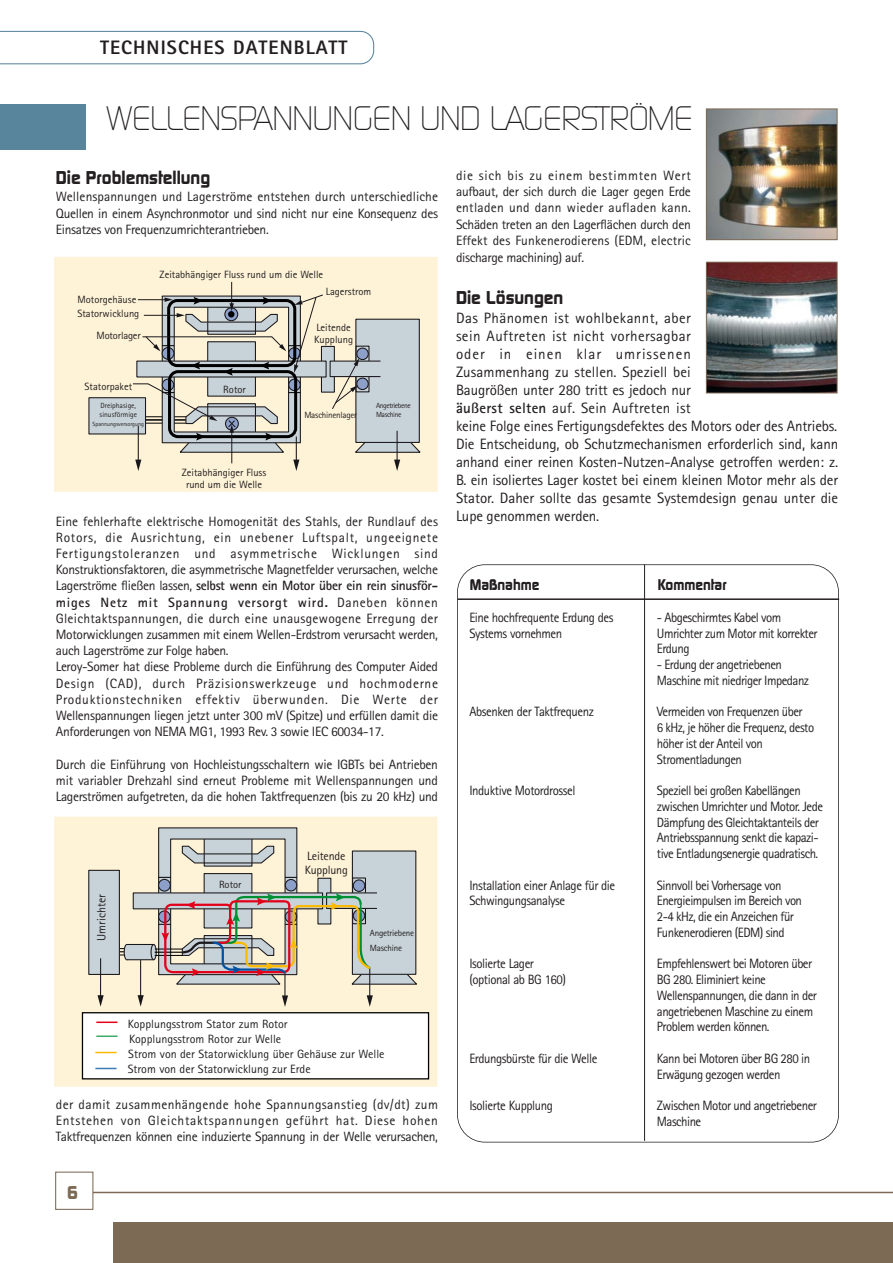
<style>
.page{position:relative;width:893px;height:1263px;background:#fff}
.page>*{position:absolute;margin:0;border:0;box-sizing:border-box;transform-origin:0 0}
.t1{font:300 33px "Digital";letter-spacing:-.02em;color:#231f20;scale:.95 1}
.t2{font:800 19.5px "Rotis Sans Serif";letter-spacing:.055em;color:#231f20}
.t3{font:700 18px "Digital";color:#231f20}
.t4{font:700 18px "Digital";color:#7c6a55}
.t5{font:15px/18px "Rotis Sans Serif";letter-spacing:-.01em;color:#231f20}
.t6{font:700 15px "Digital";color:#231f20;scale:.95 1}
.t7{font:13.5px/15.8px "Rotis Sans Serif";letter-spacing:-.035em;color:#231f20;scale:.95 1}
.t8{font:13.5px/16.2px "Rotis Sans Serif";letter-spacing:.005em;color:#231f20}
.t9{font:13.5px/16.2px "Rotis Sans Serif";letter-spacing:-.035em;color:#231f20;text-align:justify}
.t10{font:12px/14.9px "Rotis Sans Serif";color:#231f20}
.t11{font:10.5px/12px "Rotis Sans Serif";color:#231f20;text-align:right}
.t12{font:9px/15px "Rotis Sans Serif";letter-spacing:-.025em;color:#231f20}
.t13{font:7.5px/9px "Rotis Sans Serif";color:#231f20}
.t14{font:7.5px/9px "Rotis Sans Serif";letter-spacing:-.05em;color:#231f20}
.t15{font:6px "Rotis Sans Serif";color:#231f20}
.s1{font-weight:700}
</style>
<div class="page">
<div style="left:113px;top:1223px;width:780px;height:40px;background:#7c6a55"></div>
<hr style="left:72px;top:1192px;width:821px;height:1px;background:#7c6a55">
<div style="left:56px;top:1173px;width:36px;height:36px;background:#fff"></div>
<div style="left:55px;top:1171px;width:38px;height:39px;border:1px solid #7c6a55"></div>
<svg style="left:0;top:31px;width:374px;height:33px"></svg>
<div style="left:0;top:104px;width:85px;height:45px;background:#58849c"></div>
<hr style="left:457px;top:598px;width:382px;height:2px;background:#231f20">
<div style="left:54px;top:816px;width:383px;height:271px;background:#fef3d7"></div>
<svg style="left:120px;top:948px;width:4px;height:7px"></svg>
<div style="left:133px;top:892px;width:190px;height:17px;background:#c8d3d9;border:1px solid #1a171b"></div>
<div style="left:88px;top:870px;width:32px;height:105px;background:#c8d3d9;border:1px solid #1a171b"></div>
<svg style="left:124px;top:944px;width:6px;height:16px"></svg>
<div style="left:126px;top:944px;width:28px;height:16px;background:#c8d3d9;border:1px solid #1a171b"></div>
<svg style="left:151px;top:944px;width:6px;height:16px"></svg>
<div style="left:82px;top:1012px;width:347px;height:67px;background:#fff;border:1px solid #000"></div>
<hr style="left:96px;top:1021px;width:21px;height:2px;background:#e3001c">
<hr style="left:96px;top:1035px;width:21px;height:2px;background:#3eab67">
<svg style="left:95px;top:1052px;width:22px;height:1px"></svg>
<svg style="left:95px;top:1068px;width:22px;height:1px"></svg>
<hr style="left:100px;top:958px;width:1px;height:39px;background:#1a171b">
<svg style="left:98px;top:995px;width:6px;height:12px"></svg>
<hr style="left:140px;top:960px;width:1px;height:37px;background:#1a171b">
<svg style="left:138px;top:995px;width:6px;height:11px"></svg>
<svg style="left:155px;top:827px;width:264px;height:180px;background:#d5d1c5"></svg>
<div style="left:55px;top:257px;width:383px;height:235px;background:#fef3d7"></div>
<svg style="left:353px;top:441px;width:69px;height:12px"></svg>
<svg style="left:321px;top:346px;width:14px;height:47px"></svg>
<div style="left:88px;top:397px;width:58px;height:37px;background:#c8d3d9;border:1px solid #1a171b"></div>
<div style="left:355px;top:319px;width:65px;height:124px;background:#c8d3d9;border:1px solid #1a171b"></div>
<svg style="left:356px;top:346px;width:13px;height:46px"></svg>
<div style="left:330px;top:361px;width:51px;height:16px;background:#c8d3d9;border:1px solid #1a171b"></div>
<div style="left:356px;top:348px;width:13px;height:12px;background:#8ca0ca;border:1px solid #1a171b;border-radius:50%"></div>
<div style="left:356px;top:378px;width:13px;height:12px;background:#8ca0ca;border:1px solid #1a171b;border-radius:50%"></div>
<svg style="left:331px;top:358px;width:28px;height:52px"></svg>
<svg style="left:133px;top:282px;width:191px;height:189px;background:#c6c3b7"></svg>
<hr style="left:397px;top:431px;width:1px;height:31px;background:#1a171b">
<svg style="left:394px;top:460px;width:6px;height:11px"></svg>
<img style="left:708px;top:264px;width:128px;height:127px">
<div style="left:706px;top:262px;width:132px;height:131px;border:1px solid #7c6a55"></div>
<img style="left:708px;top:110px;width:128px;height:128px">
<div style="left:706px;top:108px;width:132px;height:132px;border:1px solid #7c6a55"></div>
<div style="left:457px;top:564px;width:382px;height:578px;border:2px solid #231f20;border-radius:28px"></div>
<hr style="left:644px;top:564px;width:1px;height:577px;background:#231f20">
<h2 class="t2" style="left:100px;top:41px;width:249px">TECHNISCHES DATENBLATT</h2>
<h1 class="t1" style="left:106px;top:106px;width:619px">WELLENSPANNUNGEN UND LAGERSTRÖME</h1>
<h3 class="t3" style="left:56px;top:170px;width:156px">Die Problemstellung</h3>
<p class="t9" style="left:56px;top:190px;width:384px">Wellenspannungen und Lagerströme entstehen durch unterschiedliche Quellen in einem Asynchronmotor und sind nicht nur eine Konsequenz des Einsatzes von Frequenzumrichterantrieben.</p>
<p class="t11" style="left:77px;top:295px;width:60px">Motorgehäuse</p>
<p class="t11" style="left:77px;top:304px;width:65px;line-height:21.9px">Statorwicklung<br>Motorlager</p>
<p class="t11" style="left:84px;top:381px;width:49px">Statorpaket</p>
<p class="t13" style="left:100px;top:402px;width:39px">Dreiphasige, sinusförmige</p>
<p class="t15" style="left:93px;top:422px;width:53px">Spannungsversorgung</p>
<p class="t11" style="left:160px;top:270px;width:165px">Zeitabhängiger Fluss rund um die Welle</p>
<p class="t11" style="left:326px;top:287px;width:47px">Lagerstrom</p>
<p class="t11" style="left:223px;top:384px;width:24px">Rotor</p>
<p class="t11" style="left:314px;top:322px;width:40px;text-align:left">Leitende<br>Kupplung</p>
<p class="t12" style="left:304px;top:408px;width:54px">Maschinenlager</p>
<p class="t14" style="left:376px;top:402px;width:36px">Angetriebene<br>Maschine</p>
<p class="t11" style="left:182px;top:467px;width:86px;text-align:center">Zeitabhängiger Fluss rund um die Welle</p>
<p class="t8" style="left:56px;top:514px;width:384px">Eine fehlerhafte elektrische Homogenität des Stahls, der Rundlauf des Rotors, die Ausrichtung, ein unebener Luftspalt, ungeeignete Fertigungstoleranzen und asymmetrische Wicklungen sind Konstruktionsfaktoren, die asymmetrische Magnetfelder verursachen, welche Lagerströme fließen lassen, <span class="s1">selbst wenn ein Motor über ein rein sinusför&shy;miges Netz mit Spannung versorgt wird.</span> Daneben können Gleichtaktspannungen, die durch eine unausgewogene Erregung der Motorwicklungen zusammen mit einem Wellen-Erdstrom verursacht werden, auch Lagerströme zur Folge haben.<br>Leroy-Somer hat diese Probleme durch die Einführung des Computer Aided Design (CAD), durch Präzisionswerkzeuge und hochmoderne Produktionstechniken effektiv überwunden. Die Werte der Wellenspannungen liegen jetzt unter 300 mV (Spitze) und erfüllen damit die Anforderungen von NEMA MG1, 1993 Rev. 3 sowie IEC 60034-17.</p>
<p class="t9" style="left:56px;top:757px;width:384px">Durch die Einführung von Hochleistungsschaltern wie IGBTs bei Antrieben mit variabler Drehzahl sind erneut Probleme mit Wellenspannungen und Lagerströmen aufgetreten, da die hohen Taktfrequenzen (bis zu 20 kHz) und</p>
<p class="t10" style="left:95px;top:941px;width:48px;rotate:-90deg">Umrichter</p>
<p class="t11" style="left:219px;top:880px;width:24px">Rotor</p>
<p class="t10" style="left:305px;top:850px;width:45px;line-height:13.5px">Leitende<br>Kupplung</p>
<p class="t12" style="left:370px;top:926px;width:46px">Angetriebene<br>Maschine</p>
<p class="t10" style="left:128px;top:1018px;width:258px">Kopplungsstrom Stator zum Rotor<br>Kopplungsstrom Rotor zur Welle<br>Strom von der Statorwicklung über Gehäuse zur Welle Strom von der Statorwicklung zur Erde</p>
<p class="t9" style="left:56px;top:1097px;width:384px">der damit zusammenhängende hohe Spannungsanstieg (dv/dt) zum Entstehen von Gleichtaktspannungen geführt hat. Diese hohen Taktfrequenzen können eine induzierte Spannung in der Welle verursachen,</p>
<h3 class="t4" style="left:67px;top:1185px;width:12px">6</h3>
<p class="t9" style="left:456px;top:168px;width:236px">die sich bis zu einem bestimmten Wert aufbaut, der sich durch die Lager gegen Erde entladen und dann wieder aufladen kann.<br>Schäden treten an den Lagerflächen durch den Effekt des Funkenerodierens (EDM, electric discharge machining) auf.</p>
<h3 class="t3" style="left:456px;top:291px;width:109px">Die Lösungen</h3>
<p class="t5" style="left:456px;top:311px;width:384px">Das Phänomen ist wohlbekannt, aber<br>sein Auftreten ist nicht vorhersagbar<br>oder in einen klar umrissenen<br>Zusammenhang zu stellen. Speziell bei<br>Baugrößen unter 280 tritt es jedoch nur<br><span class="s1">äußerst selten</span> auf. Sein Auftreten ist<br>keine Folge eines Fertigungsdefektes des Motors oder des Antriebs.<br>Die Entscheidung, ob Schutzmechanismen erforderlich sind, kann anhand einer reinen Kosten-Nutzen-Analyse getroffen werden: z.<br>B. ein isoliertes Lager kostet bei einem kleinen Motor mehr als der Stator. Daher sollte das gesamte Systemdesign genau unter die Lupe genommen werden.</p>
<p class="t6" style="left:470px;top:579px;width:75px">Maßnahme</p>
<p class="t6" style="left:658px;top:579px;width:74px">Kommentar</p>
<p class="t7" style="left:469px;top:611px;width:153px">Eine hochfrequente Erdung des<br>Systems vornehmen</p>
<p class="t7" style="left:657px;top:611px;width:171px">- Abgeschirmtes Kabel vom<br>Umrichter zum Motor mit korrekter<br>Erdung</p>
<p class="t7" style="left:657px;top:658px;width:162px">- Erdung der angetriebenen<br>Maschine mit niedriger Impedanz</p>
<p class="t7" style="left:657px;top:705px;width:167px">Vermeiden von Frequenzen über<br>6 kHz, je höher die Frequenz, desto höher ist der Anteil von<br>Stromentladungen</p>
<p class="t7" style="left:657px;top:784px;width:176px">Speziell bei großen Kabellängen zwischen Umrichter und Motor. Jede Dämpfung des Gleichtaktanteils der Antriebsspannung senkt die kapazi&shy;tive Entladungsenergie quadratisch.</p>
<p class="t7" style="left:657px;top:878px;width:154px">Sinnvoll bei Vorhersage von<br>Energieimpulsen im Bereich von<br>2-4 kHz, die ein Anzeichen für<br>Funkenerodieren (EDM) sind</p>
<p class="t7" style="left:657px;top:957px;width:170px">Empfehlenswert bei Motoren über<br>BG 280. Eliminiert keine<br>Wellenspannungen, die dann in der angetriebenen Maschine zu einem<br>Problem werden können.</p>
<p class="t7" style="left:657px;top:1052px;width:163px">Kann bei Motoren über BG 280 in<br>Erwägung gezogen werden</p>
<p class="t7" style="left:657px;top:1099px;width:170px">Zwischen Motor und angetriebener<br>Maschine</p>
<p class="t7" style="left:469px;top:705px;width:133px">Absenken der Taktfrequenz</p>
<p class="t7" style="left:469px;top:784px;width:113px">Induktive Motordrossel</p>
<p class="t7" style="left:469px;top:878px;width:155px">Installation einer Anlage für die<br>Schwingungsanalyse</p>
<p class="t7" style="left:469px;top:957px;width:103px">Isolierte Lager (optional ab BG 160)</p>
<p class="t7" style="left:469px;top:1052px;width:136px">Erdungsbürste für die Welle</p>
<p class="t7" style="left:469px;top:1099px;width:90px">Isolierte Kupplung</p>
</div>
